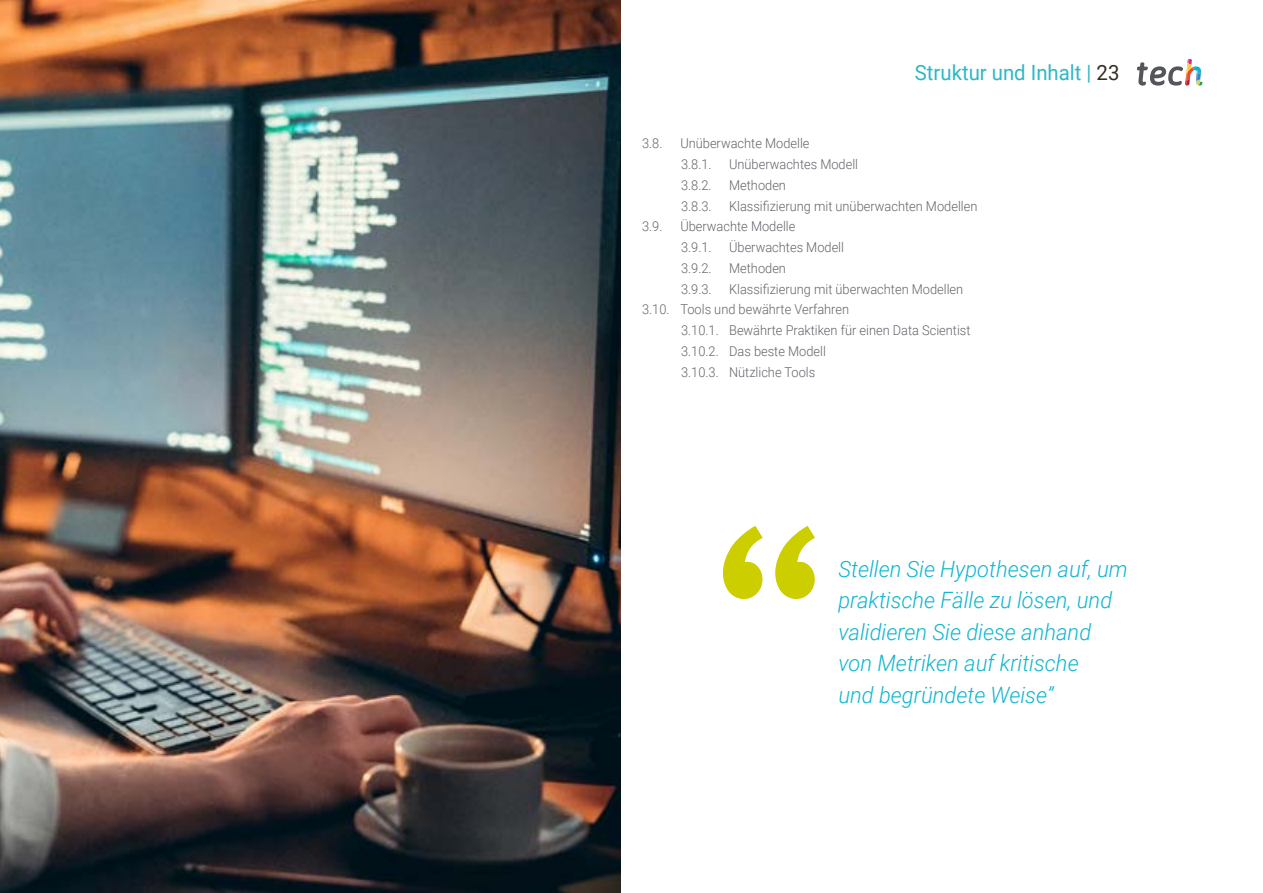
<style>
.page{position:relative;width:1263px;height:893px;background:#fff}
.page>*{position:absolute;margin:0;border:0;box-sizing:border-box;transform-origin:0 0}
.t1{font:italic 300 22.5px/31.5px "Roboto";color:#0fb6cf}
.t2{font:21px "Roboto";color:#2db8c5}
.t3{font:300 13.5px/20.7px "Roboto";color:#61646a;scale:.95 1}
.s1{color:#312e20}
</style>
<div class="page">
<img style="left:0;top:0;width:621px;height:893px">
<svg style="left:1137px;top:59px;width:65px;height:27px"></svg>
<svg style="left:723px;top:526px;width:92px;height:73px"></svg>
<p class="t3" style="left:642px;top:133px;width:23px">3.8.</p>
<p class="t3" style="left:680px;top:133px;width:137px">Unüberwachte Modelle<br>3.8.1.</p>
<p class="t3" style="left:729px;top:153px;width:137px">Unüberwachtes Modell</p>
<h2 class="t2" style="left:915px;top:57px;width:206px">Struktur und Inhalt | <span class="s1">23</span></h2>
<p class="t3" style="left:681px;top:174px;width:34px">3.8.2.</p>
<p class="t3" style="left:729px;top:174px;width:61px">Methoden</p>
<p class="t3" style="left:681px;top:195px;width:34px">3.8.3.</p>
<p class="t3" style="left:729px;top:195px;width:263px">Klassifizierung mit unüberwachten Modellen</p>
<p class="t3" style="left:642px;top:216px;width:23px">3.9.</p>
<p class="t3" style="left:680px;top:216px;width:123px">Überwachte Modelle<br>3.9.1.</p>
<p class="t3" style="left:729px;top:236px;width:122px">Überwachtes Modell</p>
<p class="t3" style="left:681px;top:257px;width:34px">3.9.2.</p>
<p class="t3" style="left:729px;top:257px;width:61px">Methoden</p>
<p class="t3" style="left:681px;top:278px;width:34px">3.9.3.</p>
<p class="t3" style="left:642px;top:278px;width:340px;text-indent:87px">Klassifizierung mit überwachten Modellen<br>3.10. Tools und bewährte Verfahren</p>
<p class="t3" style="left:681px;top:319px;width:306px">3.10.1. Bewährte Praktiken für einen Data Scientist<br>3.10.2. Das beste Modell<br>3.10.3. Nützliche Tools</p>
<h1 class="t1" style="left:838px;top:552px;width:291px">Stellen Sie Hypothesen auf, um praktische Fälle zu lösen, und validieren Sie diese anhand von Metriken auf kritische<br>und begründete Weise”</h1>
</div>
